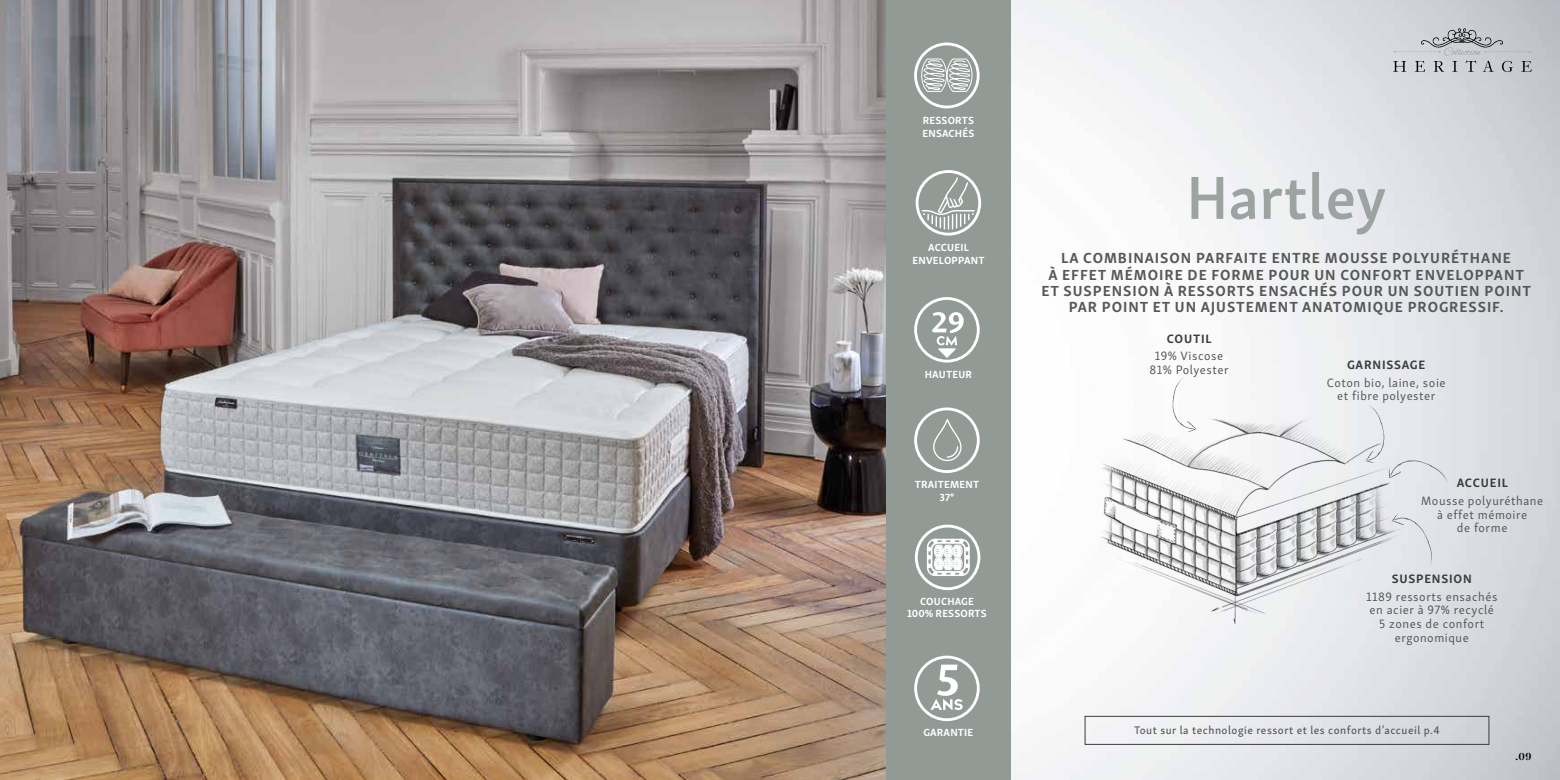
<style>
.page{position:relative;width:1560px;height:780px;background:#fff}
.page>*{position:absolute;margin:0;border:0;box-sizing:border-box;transform-origin:0 0}
.t1{font:600 62.5px "Skolar Sans PE";color:#9da3a0}
.t2{font:700 15px/16.2px "Skolar Sans PE";letter-spacing:.065em;color:#575756;text-align:center}
.t3{font:12.5px/13.8px "Skolar Sans PE";letter-spacing:.045em;color:#575756;text-align:center}
.t4{font:700 12.5px "Skolar Sans PE";letter-spacing:.065em;color:#3c3c3b}
.t5{font:12.5px/12.5px "Charlotte Sans Book Plain";color:#fff}
.t6{font:11.25px "Skolar Sans PE Me";letter-spacing:.045em;color:#575756}
.t7{font:700 10.62px/12.5px "Skolar Sans PE";letter-spacing:.02em;color:#fff;text-align:center}
.t8{font:700 10px "Playfair Display";color:#000}
</style>
<div class="page">
<img style="left:1010px;top:0;width:549px;height:780px">
<div style="left:1084px;top:716px;width:404px;height:28px;border:1px solid #3c3c3b"></div>
<img style="left:0;top:0;width:886px;height:780px">
<div style="left:886px;top:0;width:124px;height:780px;background:#929a96"></div>
<svg style="left:914px;top:655px;width:65px;height:66px"></svg>
<svg style="left:914px;top:297px;width:65px;height:65px"></svg>
<img style="left:1088px;top:378px;width:336px;height:256px">
<svg style="left:1392px;top:61px;width:13px;height:11px"></svg>
<svg style="left:1414px;top:61px;width:10px;height:11px"></svg>
<svg style="left:1433px;top:61px;width:10px;height:11px"></svg>
<svg style="left:1451px;top:61px;width:5px;height:11px"></svg>
<svg style="left:1465px;top:61px;width:10px;height:11px"></svg>
<svg style="left:1482px;top:61px;width:11px;height:11px"></svg>
<svg style="left:1501px;top:61px;width:11px;height:11px"></svg>
<svg style="left:1520px;top:61px;width:11px;height:11px"></svg>
<svg style="left:1393px;top:28px;width:137px;height:27px;background:#bcbfc4"></svg>
<svg style="left:915px;top:170px;width:66px;height:65px"></svg>
<svg style="left:914px;top:407px;width:65px;height:66px"></svg>
<div style="left:1365px;top:405px;width:83px;height:79px;background:#e5e8ed"></div>
<svg style="left:1172px;top:378px;width:23px;height:54px"></svg>
<svg style="left:1391px;top:514px;width:41px;height:51px;background:#dee1e6"></svg>
<div style="left:914px;top:43px;width:65px;height:65px;border:3px solid #fff;border-radius:50%"></div>
<svg style="left:920px;top:58px;width:52px;height:34px"></svg>
<svg style="left:914px;top:524px;width:66px;height:66px"></svg>
<p class="t5" style="left:924px;top:113px;width:47px">Ressorts ensachés</p>
<p class="t7" style="left:922px;top:113px;width:53px;text-align:left">RESSORTS<br>ENSACHÉS</p>
<p class="t7" style="left:912px;top:240px;width:74px">ACCUEIL<br>ENVELOPPANT</p>
<p class="t7" style="left:924px;top:367px;width:49px">HAUTEUR</p>
<h1 class="t1" style="left:1185px;top:148px;width:202px">Hartley</h1>
<p class="t2" style="left:1041px;top:249px;width:491px">LA COMBINAISON PARFAITE ENTRE MOUSSE POLYURÉTHANE<br>À EFFET MÉMOIRE DE FORME POUR UN CONFORT ENVELOPPANT ET SUSPENSION À RESSORTS ENSACHÉS POUR UN SOUTIEN POINT PAR POINT ET UN AJUSTEMENT ANATOMIQUE PROGRESSIF.</p>
<p class="t4" style="left:1166px;top:328px;width:46px">COUTIL</p>
<p class="t3" style="left:1149px;top:348px;width:81px">19% Viscose<br>81% Polyester</p>
<p class="t4" style="left:1346px;top:355px;width:80px">GARNISSAGE</p>
<p class="t3" style="left:1326px;top:374px;width:120px">Coton bio, laine, soie et fibre polyester</p>
<p class="t7" style="left:914px;top:477px;width:66px">TRAITEMENT<br>37°</p>
<p class="t4" style="left:1456px;top:473px;width:53px">ACCUEIL</p>
<p class="t3" style="left:1420px;top:492px;width:123px">Mousse polyuréthane à effet mémoire<br>de forme</p>
<p class="t7" style="left:907px;top:594px;width:81px">COUCHAGE<br>100% RESSORTS</p>
<p class="t7" style="left:923px;top:725px;width:51px">GARANTIE</p>
<p class="t4" style="left:1391px;top:569px;width:82px">SUSPENSION</p>
<p class="t3" style="left:1365px;top:588px;width:133px">1189 ressorts ensachés en acier à 97% recyclé<br>5 zones de confort ergonomique</p>
<p class="t6" style="left:1133px;top:721px;width:307px">Tout sur la technologie ressort et les conforts d’accueil p.4</p>
<p class="t8" style="left:1515px;top:749px;width:18px">.09</p>
</div>
